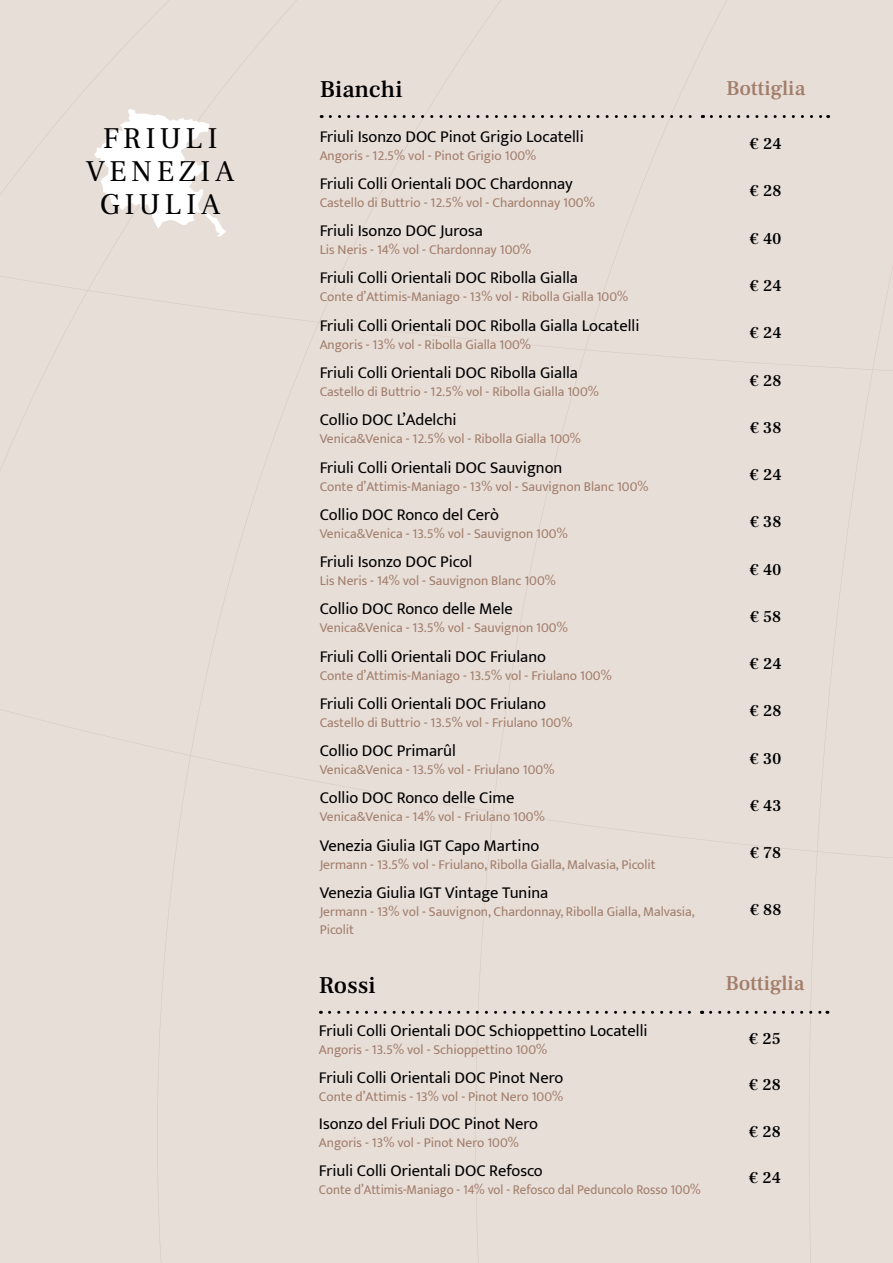
<style>
.page{position:relative;width:893px;height:1263px;background:#e7ded8}
.page>*{position:absolute;margin:0;border:0;box-sizing:border-box;transform-origin:0 0}
.t1{font:30px/33px "Frank Ruhl Libre";letter-spacing:.15em;color:#000;text-align:center}
.t2{font:500 24px "Frank Ruhl Libre";color:#000}
.t3{font:500 21px "Frank Ruhl Libre";color:#a27d6a}
.t4{font:16.5px "Mukta";color:#000}
.t5{font:500 16.5px "Frank Ruhl Libre";color:#000}
.t6{font:13.5px/18px "Mukta";color:#a27d6a}
.t7{font:13.5px "Mukta";color:#a27d6a;scale:.96 1}
</style>
<div class="page">
<svg style="left:94px;top:109px;width:132px;height:127px"></svg>
<svg style="left:330px;top:115px;width:373px;height:3px"></svg>
<svg style="left:711px;top:115px;width:118px;height:3px"></svg>
<svg style="left:329px;top:1011px;width:374px;height:3px"></svg>
<svg style="left:711px;top:1011px;width:117px;height:3px"></svg>
<h1 class="t1" style="left:86px;top:123px;width:150px">FRIULI<br>VENEZIA<br>GIULIA</h1>
<h2 class="t2" style="left:320px;top:74px;width:84px">Bianchi</h2>
<h3 class="t3" style="left:726px;top:74px;width:81px">Bottiglia</h3>
<p class="t4" style="left:320px;top:126px;width:266px">Friuli Isonzo DOC Pinot Grigio Locatelli</p>
<p class="t6" style="left:320px;top:146px;width:218px">Angoris - 12.5% vol - Pinot Grigio 100%</p>
<p class="t5" style="left:750px;top:133px;width:33px">€ 24</p>
<p class="t4" style="left:320px;top:173px;width:255px">Friuli Colli Orientali DOC Chardonnay</p>
<p class="t6" style="left:320px;top:193px;width:277px">Castello di Buttrio - 12.5% vol - Chardonnay 100%</p>
<p class="t4" style="left:320px;top:221px;width:165px">Friuli Isonzo DOC Jurosa</p>
<p class="t6" style="left:320px;top:240px;width:213px">Lis Neris - 14% vol - Chardonnay 100%</p>
<p class="t4" style="left:320px;top:268px;width:260px">Friuli Colli Orientali DOC Ribolla Gialla</p>
<p class="t6" style="left:320px;top:288px;width:310px">Conte d’Attimis-Maniago - 13% vol - Ribolla Gialla 100%</p>
<p class="t4" style="left:320px;top:315px;width:321px">Friuli Colli Orientali DOC Ribolla Gialla Locatelli</p>
<p class="t6" style="left:320px;top:335px;width:213px">Angoris - 13% vol - Ribolla Gialla 100%</p>
<p class="t4" style="left:320px;top:363px;width:260px">Friuli Colli Orientali DOC Ribolla Gialla</p>
<p class="t6" style="left:320px;top:382px;width:281px">Castello di Buttrio - 12.5% vol - Ribolla Gialla 100%</p>
<p class="t4" style="left:320px;top:410px;width:139px">Collio DOC L’Adelchi</p>
<p class="t6" style="left:320px;top:430px;width:263px">Venica&amp;Venica - 12.5% vol - Ribolla Gialla 100%</p>
<p class="t4" style="left:320px;top:457px;width:244px">Friuli Colli Orientali DOC Sauvignon</p>
<p class="t6" style="left:320px;top:477px;width:330px">Conte d’Attimis-Maniago - 13% vol - Sauvignon Blanc 100%</p>
<p class="t4" style="left:320px;top:504px;width:181px">Collio DOC Ronco del Cerò</p>
<p class="t6" style="left:320px;top:524px;width:250px">Venica&amp;Venica - 13.5% vol - Sauvignon 100%</p>
<p class="t4" style="left:320px;top:552px;width:154px">Friuli Isonzo DOC Picol</p>
<p class="t6" style="left:320px;top:571px;width:238px">Lis Neris - 14% vol - Sauvignon Blanc 100%</p>
<p class="t4" style="left:320px;top:599px;width:195px">Collio DOC Ronco delle Mele</p>
<p class="t6" style="left:320px;top:619px;width:250px">Venica&amp;Venica - 13.5% vol - Sauvignon 100%</p>
<p class="t4" style="left:320px;top:646px;width:228px">Friuli Colli Orientali DOC Friulano</p>
<p class="t6" style="left:320px;top:666px;width:294px">Conte d’Attimis-Maniago - 13.5% vol - Friulano 100%</p>
<p class="t4" style="left:320px;top:693px;width:228px">Friuli Colli Orientali DOC Friulano</p>
<p class="t6" style="left:320px;top:713px;width:254px">Castello di Buttrio - 13.5% vol - Friulano 100%</p>
<p class="t4" style="left:320px;top:741px;width:138px">Collio DOC Primarûl</p>
<p class="t6" style="left:320px;top:760px;width:236px">Venica&amp;Venica - 13.5% vol - Friulano 100%</p>
<p class="t4" style="left:320px;top:788px;width:196px">Collio DOC Ronco delle Cime</p>
<p class="t6" style="left:320px;top:808px;width:227px">Venica&amp;Venica - 14% vol - Friulano 100%</p>
<p class="t4" style="left:320px;top:835px;width:221px">Venezia Giulia IGT Capo Martino</p>
<p class="t6" style="left:320px;top:855px;width:338px">Jermann - 13.5% vol - Friulano, Ribolla Gialla, Malvasia, Picolit</p>
<p class="t5" style="left:750px;top:181px;width:33px">€ 28</p>
<p class="t5" style="left:750px;top:228px;width:33px">€ 40</p>
<p class="t5" style="left:750px;top:275px;width:33px">€ 24</p>
<p class="t5" style="left:750px;top:322px;width:33px">€ 24</p>
<p class="t5" style="left:750px;top:370px;width:33px">€ 28</p>
<p class="t5" style="left:750px;top:417px;width:33px">€ 38</p>
<p class="t5" style="left:750px;top:464px;width:33px">€ 24</p>
<p class="t5" style="left:750px;top:512px;width:33px">€ 38</p>
<p class="t5" style="left:750px;top:559px;width:33px">€ 40</p>
<p class="t5" style="left:750px;top:606px;width:33px">€ 58</p>
<p class="t5" style="left:750px;top:653px;width:33px">€ 24</p>
<p class="t5" style="left:750px;top:701px;width:33px">€ 28</p>
<p class="t5" style="left:750px;top:748px;width:33px">€ 30</p>
<p class="t5" style="left:750px;top:795px;width:33px">€ 43</p>
<p class="t5" style="left:750px;top:842px;width:33px">€ 78</p>
<p class="t4" style="left:320px;top:883px;width:230px">Venezia Giulia IGT Vintage Tunina</p>
<p class="t6" style="left:320px;top:902px;width:377px">Jermann - 13% vol - Sauvignon, Chardonnay, Ribolla Gialla, Malvasia,<br>Picolit</p>
<p class="t5" style="left:750px;top:899px;width:33px">€ 88</p>
<h2 class="t2" style="left:319px;top:970px;width:58px">Rossi</h2>
<h3 class="t3" style="left:725px;top:970px;width:81px">Bottiglia</h3>
<p class="t4" style="left:319px;top:1021px;width:330px">Friuli Colli Orientali DOC Schioppettino Locatelli</p>
<p class="t6" style="left:319px;top:1041px;width:230px">Angoris - 13.5% vol - Schioppettino 100%</p>
<p class="t5" style="left:749px;top:1028px;width:33px">€ 25</p>
<p class="t4" style="left:319px;top:1067px;width:246px">Friuli Colli Orientali DOC Pinot Nero</p>
<p class="t6" style="left:319px;top:1087px;width:246px">Conte d’Attimis - 13% vol - Pinot Nero 100%</p>
<p class="t4" style="left:319px;top:1114px;width:221px">Isonzo del Friuli DOC Pinot Nero</p>
<p class="t6" style="left:319px;top:1134px;width:201px">Angoris - 13% vol - Pinot Nero 100%</p>
<p class="t4" style="left:319px;top:1160px;width:225px">Friuli Colli Orientali DOC Refosco</p>
<p class="t7" style="left:319px;top:1181px;width:399px">Conte d’Attimis-Maniago - 14% vol - Refosco dal Peduncolo Rosso 100%</p>
<p class="t5" style="left:749px;top:1075px;width:33px">€ 28</p>
<p class="t5" style="left:749px;top:1121px;width:33px">€ 28</p>
<p class="t5" style="left:749px;top:1167px;width:33px">€ 24</p>
</div>
